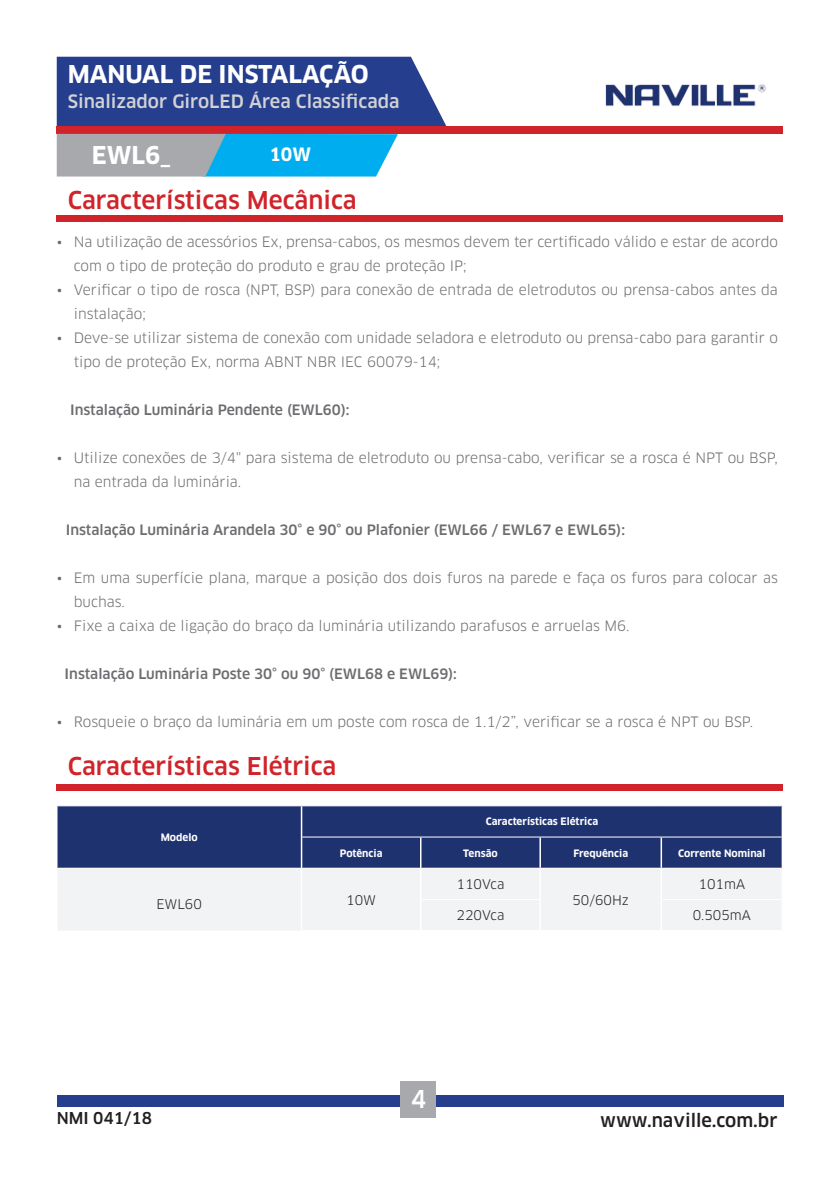
<style>
.page{position:relative;width:840px;height:1191px;background:#fff}
.page>*{position:absolute;margin:0;border:0;box-sizing:border-box;transform-origin:0 0}
.t1{font:500 24px "Clan OT";color:#d1232a}
.t2{font:700 24px "Clan OT";color:#fff}
.t3{font:500 24px "Clan OT";color:#fff}
.t4{font:500 18px "Clan OT";color:#d1d2d4}
.t5{font:500 18px "Clan OT";color:#231f20}
.t6{font:700 18px "Clan OT";color:#fff}
.t7{font:500 16px "Clan OT";color:#231f20}
.t8{font:14px/24px "Clan OT";color:#6c6d70}
.t9{font:500 14px "Clan OT";color:#6c6d70}
.t10{font:13px "Clan OT";color:#231f20}
.t11{font:700 10px "Clan OT";color:#fff}
</style>
<div class="page">
<div style="left:57px;top:1094px;width:725px;height:12px;background:#253f8e"></div>
<div style="left:399px;top:1081px;width:36px;height:37px;background:#a8a9ad"></div>
<div style="left:57px;top:126px;width:725px;height:8px;background:#d1232a"></div>
<svg style="left:57px;top:57px;width:390px;height:119px;background:#4f6da3"></svg>
<img style="left:605px;top:84px;width:161px;height:23px">
<div style="left:57px;top:215px;width:725px;height:6px;background:#d1232a"></div>
<div style="left:57px;top:784px;width:725px;height:6px;background:#d1232a"></div>
<div style="left:57px;top:806px;width:724px;height:61px;background:#1d326f"></div>
<div style="left:57px;top:868px;width:724px;height:62px;background:#f2f3f4"></div>
<hr style="left:302px;top:836px;width:118px;height:1px;background:#fff">
<hr style="left:420px;top:836px;width:120px;height:1px;background:#fff">
<hr style="left:300px;top:806px;width:2px;height:31px;background:#fff">
<hr style="left:300px;top:837px;width:2px;height:31px;background:#fff">
<hr style="left:420px;top:837px;width:1px;height:31px;background:#fff">
<hr style="left:300px;top:868px;width:2px;height:31px;background:#fff">
<hr style="left:420px;top:868px;width:1px;height:31px;background:#fff">
<hr style="left:300px;top:899px;width:2px;height:31px;background:#fff">
<hr style="left:420px;top:899px;width:1px;height:31px;background:#fff">
<hr style="left:539px;top:837px;width:1px;height:30px;background:#fff">
<hr style="left:660px;top:837px;width:1px;height:30px;background:#fff">
<hr style="left:539px;top:868px;width:1px;height:31px;background:#fff">
<hr style="left:660px;top:868px;width:1px;height:31px;background:#fff">
<hr style="left:539px;top:899px;width:1px;height:31px;background:#fff">
<hr style="left:660px;top:899px;width:1px;height:31px;background:#fff">
<hr style="left:540px;top:836px;width:121px;height:1px;background:#fff">
<hr style="left:661px;top:836px;width:120px;height:1px;background:#fff">
<hr style="left:421px;top:899px;width:118px;height:1px;background:#fff">
<hr style="left:661px;top:899px;width:120px;height:1px;background:#fff">
<h1 class="t2" style="left:68px;top:60px;width:302px">MANUAL DE INSTALAÇÃO</h1>
<p class="t4" style="left:68px;top:91px;width:333px">Sinalizador GiroLED Área Classificada</p>
<h1 class="t2" style="left:92px;top:141px;width:80px">EWL6_</h1>
<p class="t6" style="left:269px;top:144px;width:43px">10W</p>
<h1 class="t1" style="left:68px;top:186px;width:290px">Características Mecânica</h1>
<p class="t8" style="left:74px;top:230px;width:705px;text-indent:-17px">• Na utilização de acessórios Ex, prensa-cabos, os mesmos devem ter certificado válido e estar de acordo com o tipo de proteção do produto e grau de proteção IP;</p>
<p class="t8" style="left:74px;top:278px;width:705px;text-indent:-17px">• Verificar o tipo de rosca (NPT, BSP) para conexão de entrada de eletrodutos ou prensa-cabos antes da instalação;</p>
<p class="t8" style="left:74px;top:326px;width:705px;text-indent:-17px">• Deve-se utilizar sistema de conexão com unidade seladora e eletroduto ou prensa-cabo para garantir o tipo de proteção Ex, norma ABNT NBR IEC 60079-14;</p>
<p class="t9" style="left:70px;top:402px;width:280px">Instalação Luminária Pendente (EWL60):</p>
<p class="t8" style="left:74px;top:446px;width:705px;text-indent:-17px">• Utilize conexões de 3/4" para sistema de eletroduto ou prensa-cabo, verificar se a rosca é NPT ou BSP, na entrada da luminária.</p>
<p class="t9" style="left:66px;top:522px;width:560px">Instalação Luminária Arandela 30° e 90° ou Plafonier (EWL66 / EWL67 e EWL65):</p>
<p class="t8" style="left:74px;top:566px;width:705px;text-indent:-17px">• Em uma superfície plana, marque a posição dos dois furos na parede e faça os furos para colocar as buchas.</p>
<p class="t8" style="left:57px;top:614px;width:574px">• Fixe a caixa de ligação do braço da luminária utilizando parafusos e arruelas M6.</p>
<p class="t9" style="left:65px;top:666px;width:393px">Instalação Luminária Poste 30° ou 90° (EWL68 e EWL69):</p>
<p class="t8" style="left:57px;top:710px;width:697px">• Rosqueie o braço da luminária em um poste com rosca de 1.1/2”, verificar se a rosca é NPT ou BSP.</p>
<h1 class="t1" style="left:68px;top:751px;width:270px">Características Elétrica</h1>
<p class="t11" style="left:160px;top:831px;width:38px">Modelo</p>
<p class="t11" style="left:485px;top:816px;width:114px">Características Elétrica</p>
<p class="t11" style="left:339px;top:847px;width:44px">Potência</p>
<p class="t11" style="left:463px;top:847px;width:36px">Tensão</p>
<p class="t11" style="left:573px;top:847px;width:56px">Frequência</p>
<p class="t11" style="left:677px;top:847px;width:89px">Corrente Nominal</p>
<p class="t10" style="left:156px;top:896px;width:47px">EWL60</p>
<p class="t10" style="left:346px;top:892px;width:31px">10W</p>
<p class="t10" style="left:456px;top:876px;width:49px">110Vca</p>
<p class="t10" style="left:572px;top:892px;width:58px">50/60Hz</p>
<p class="t10" style="left:698px;top:876px;width:48px">101mA</p>
<p class="t10" style="left:456px;top:907px;width:49px">220Vca</p>
<p class="t10" style="left:692px;top:907px;width:60px">0.505mA</p>
<p class="t7" style="left:57px;top:1108px;width:97px">NMI 041/18</p>
<h1 class="t3" style="left:410px;top:1085px;width:17px">4</h1>
<p class="t5" style="left:600px;top:1109px;width:179px">www.naville.com.br</p>
</div>
